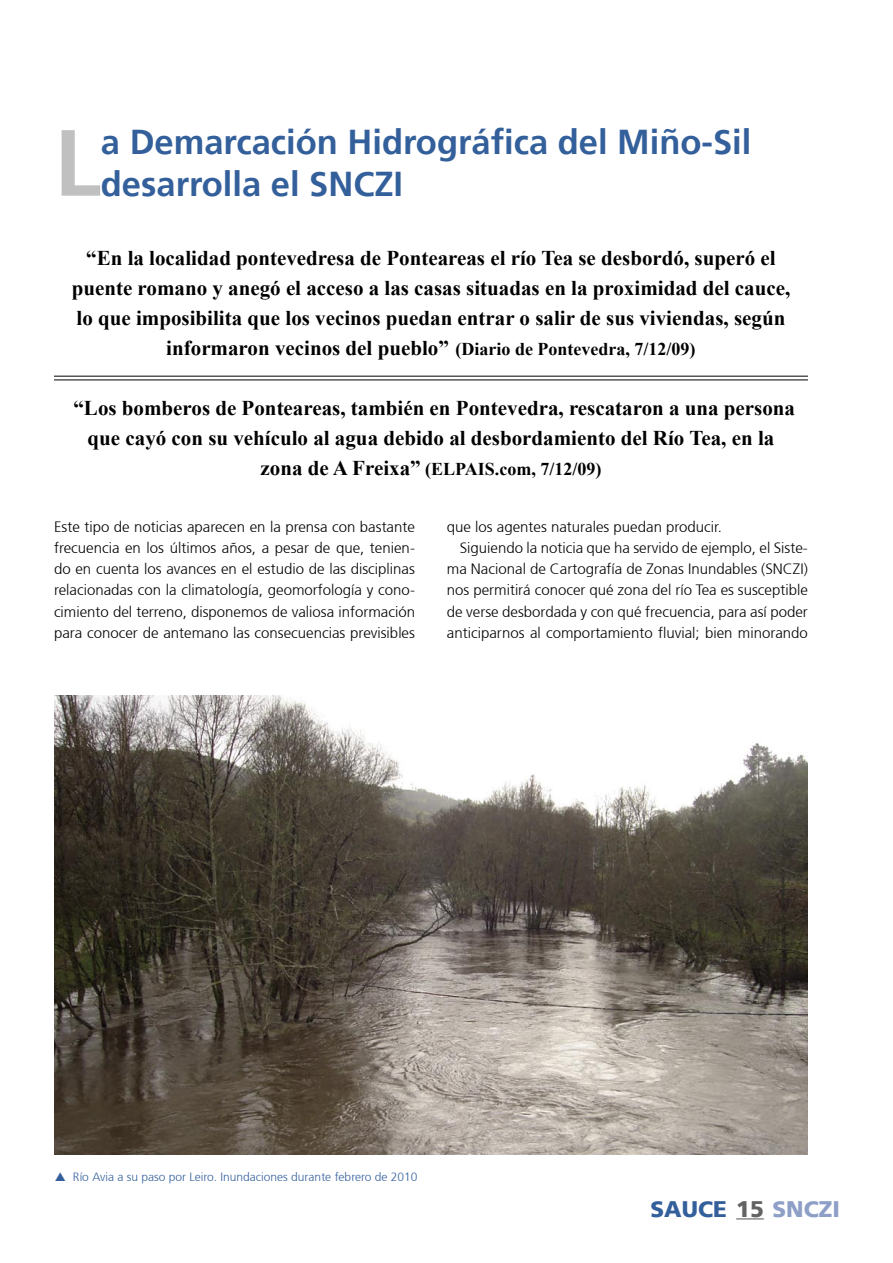
<style>
.page{position:relative;width:893px;height:1263px;background:#fff}
.page>*{position:absolute;margin:0;border:0;box-sizing:border-box;transform-origin:0 0}
.t1{font:700 93.75px "Frutiger 65";color:#c0c0c0}
.t2{font:700 34.5px/41.4px "Frutiger 65";color:#335f9b}
.t3{font:900 22.5px "Frutiger 75";color:#335f9b}
.PREGUNTA{font:700 21px/30px "Times New Roman";color:#000;text-align:center}
.PREGUNTA-2{font:700 18px "Times New Roman";color:#000}
.t4{font:300 15px/21.3px "Frutiger 45";color:#000;text-align:justify}
.t5{font:300 12px "Frutiger 45";color:#335f9b}
.s1{font-size:21px}
.s2{color:#636363}
.s3{color:#8e9fc7}
</style>
<div class="page">
<svg style="left:736px;top:1218px;width:28px;height:1px"></svg>
<img style="left:54px;top:696px;width:754px;height:458px">
<hr style="left:54px;top:376px;width:754px;height:1px;background:#000">
<hr style="left:54px;top:379px;width:754px;height:1px;background:#000">
<p class="t1" style="left:54px;top:108px;width:48px">L</p>
<p class="t2" style="left:101px;top:122px;width:652px">a Demarcación Hidrográfica del Miño-Sil desarrolla el SNCZI</p>
<p class="PREGUNTA" style="left:72px;top:243px;width:720px">“En la localidad pontevedresa de Ponteareas el río Tea se desbordó, superó el puente romano y anegó el acceso a las casas situadas en la proximidad del cauce, lo que imposibilita que los vecinos puedan entrar o salir de sus viviendas, según</p>
<p class="PREGUNTA-2" style="left:166px;top:337px;width:531px"><span class="s1">informaron vecinos del pueblo”</span> (Diario de Pontevedra, 7/12/09)</p>
<p class="PREGUNTA" style="left:73px;top:393px;width:723px">“Los bomberos de Ponteareas, también en Pontevedra, rescataron a una persona que cayó con su vehículo al agua debido al desbordamiento del Río Tea, en la</p>
<p class="PREGUNTA-2" style="left:261px;top:457px;width:342px"><span class="s1">zona de A Freixa”</span> (ELPAIS.com, 7/12/09)</p>
<p class="t4" style="left:54px;top:516px;width:362px">Este tipo de noticias aparecen en la prensa con bastante frecuencia en los últimos años, a pesar de que, tenien&shy;do en cuenta los avances en el estudio de las disciplinas relacionadas con la climatología, geomorfología y cono&shy;cimiento del terreno, disponemos de valiosa información para conocer de antemano las consecuencias previsibles</p>
<p class="t4" style="left:447px;top:516px;width:277px">que los agentes naturales puedan producir.</p>
<p class="t4" style="left:447px;top:537px;width:363px;text-indent:13px">Siguiendo la noticia que ha servido de ejemplo, el Siste&shy;ma Nacional de Cartografía de Zonas Inundables (SNCZI) nos permitirá conocer qué zona del río Tea es susceptible de verse desbordada y con qué frecuencia, para así poder anticiparnos al comportamiento fluvial; bien minorando</p>
<p class="t5" style="left:73px;top:1170px;width:346px">Río Avia a su paso por Leiro. Inundaciones durante febrero de 2010</p>
<p class="t3" style="left:650px;top:1196px;width:191px">SAUCE <span class="s2">15</span> <span class="s3">SNCZI</span></p>
</div>
